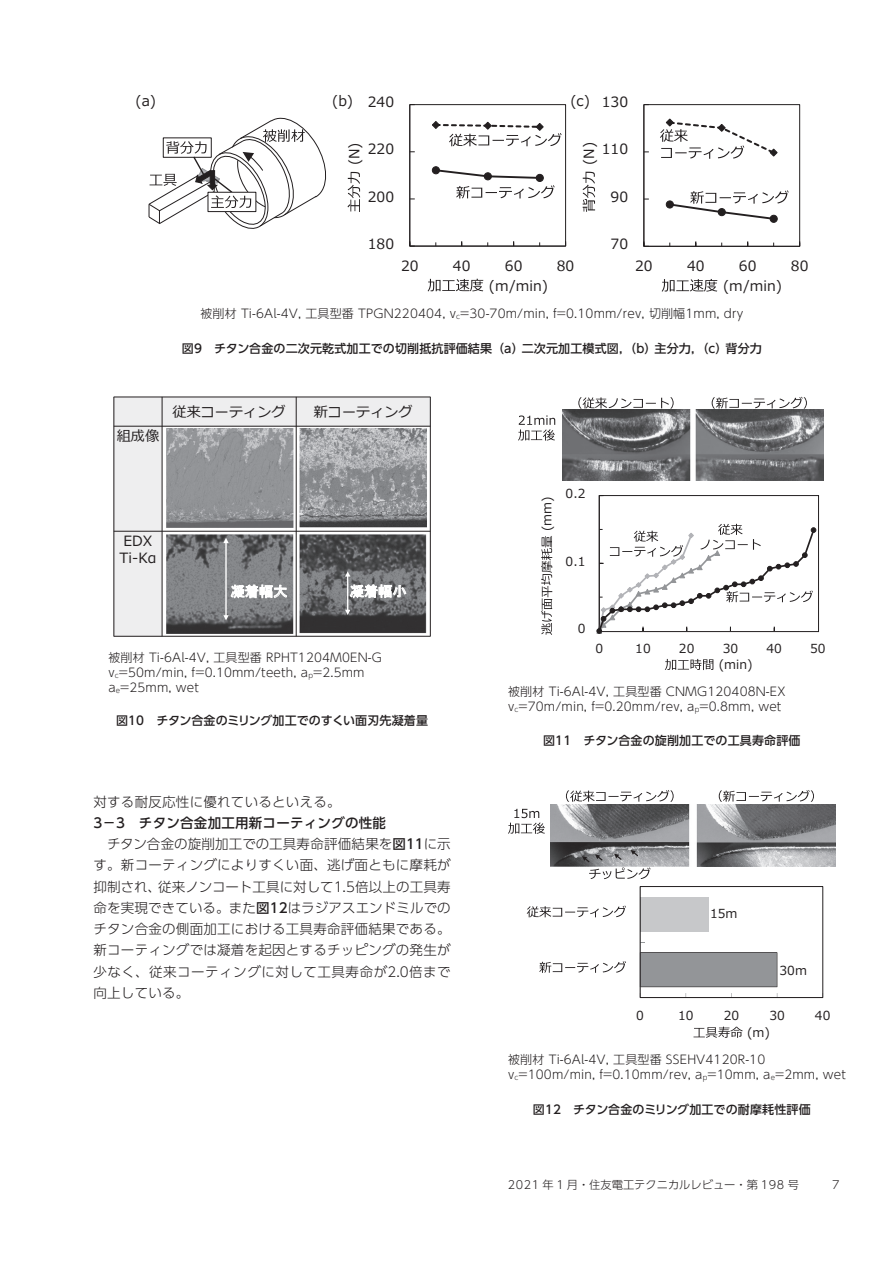
<style>
.page{position:relative;width:893px;height:1263px;background:#fff}
.page>*{position:absolute;margin:0;border:0;box-sizing:border-box;transform-origin:0 0}
.t1{font:14.1px/17px "Meiryo";color:#231f20}
.t2{font:14.1px "MS P Gothic";color:#fff}
.t3{font:300 13.5px "UD Shin Go Pro";letter-spacing:.02em;color:#231f20}
.t4{font:300 13.5px "UD Shin Go Pro";letter-spacing:.04em;color:#231f20}
.t5{font:500 13.5px "UD Shin Go Pro";letter-spacing:.02em;color:#231f20}
.t6{font:12.45px "Meiryo";color:#231f20}
.t7{font:300 12px/15px "UD Shin Go Pro";letter-spacing:.015em;color:#231f20}
.t8{font:500 12px "UD Shin Go Pro";letter-spacing:.015em;color:#231f20}
.t9{font:300 11.25px "UD Shin Go Pro";color:#231f20}
.s1{font-weight:500}
</style>
<div class="page">
<div style="left:409px;top:104px;width:157px;height:142px;border:1px solid #231f20"></div>
<hr style="left:409px;top:105px;width:1px;height:141px;background:#231f20">
<hr style="left:410px;top:246px;width:156px;height:1px;background:#231f20">
<svg style="left:409px;top:241px;width:6px;height:6px"></svg>
<div style="left:432px;top:166px;width:8px;height:8px;border:1px solid #231f20;border-radius:50%"></div>
<svg style="left:347px;top:172px;width:13px;height:40px"></svg>
<svg style="left:428px;top:279px;width:55px;height:12px"></svg>
<div style="left:643px;top:104px;width:157px;height:143px;border:1px solid #231f20"></div>
<hr style="left:643px;top:105px;width:1px;height:141px;background:#231f20">
<hr style="left:644px;top:246px;width:156px;height:1px;background:#231f20">
<div style="left:666px;top:201px;width:8px;height:7px;border:1px solid #231f20;border-radius:50%"></div>
<div style="left:770px;top:215px;width:8px;height:8px;border:1px solid #231f20;border-radius:50%"></div>
<svg style="left:583px;top:172px;width:12px;height:40px"></svg>
<svg style="left:662px;top:279px;width:55px;height:13px"></svg>
<svg style="left:432px;top:121px;width:130px;height:25px"></svg>
<svg style="left:434px;top:168px;width:121px;height:31px"></svg>
<svg style="left:660px;top:118px;width:118px;height:41px"></svg>
<svg style="left:668px;top:190px;width:121px;height:31px"></svg>
<svg style="left:148px;top:117px;width:178px;height:112px"></svg>
<img style="left:166px;top:429px;width:261px;height:204px">
<div style="left:114px;top:397px;width:48px;height:29px;background:#eeeeef"></div>
<div style="left:162px;top:397px;width:134px;height:29px;background:#eeeeef"></div>
<div style="left:296px;top:397px;width:134px;height:29px;background:#eeeeef"></div>
<div style="left:114px;top:426px;width:48px;height:105px;background:#eeeeef"></div>
<div style="left:114px;top:531px;width:48px;height:105px;background:#eeeeef"></div>
<hr style="left:162px;top:397px;width:1px;height:239px;background:#231f20">
<hr style="left:296px;top:397px;width:1px;height:239px;background:#231f20">
<hr style="left:114px;top:426px;width:316px;height:1px;background:#231f20">
<hr style="left:114px;top:531px;width:316px;height:1px;background:#231f20">
<hr style="left:114px;top:397px;width:1px;height:239px;background:#231f20">
<hr style="left:430px;top:397px;width:1px;height:239px;background:#231f20">
<hr style="left:114px;top:397px;width:316px;height:1px;background:#231f20">
<hr style="left:114px;top:636px;width:316px;height:1px;background:#231f20">
<hr style="left:225px;top:542px;width:2px;height:74px;background:#fff">
<svg style="left:223px;top:615px;width:6px;height:5px"></svg>
<svg style="left:223px;top:538px;width:6px;height:5px"></svg>
<hr style="left:347px;top:576px;width:1px;height:35px;background:#fff">
<svg style="left:345px;top:610px;width:5px;height:5px"></svg>
<svg style="left:345px;top:571px;width:5px;height:5px"></svg>
<svg style="left:231px;top:584px;width:56px;height:14px"></svg>
<svg style="left:350px;top:584px;width:56px;height:14px"></svg>
<img style="left:562px;top:410px;width:261px;height:71px">
<div style="left:599px;top:495px;width:220px;height:137px;border:1px solid #231f20"></div>
<svg style="left:541px;top:536px;width:11px;height:99px"></svg>
<svg style="left:665px;top:659px;width:48px;height:11px"></svg>
<svg style="left:596px;top:524px;width:220px;height:110px"></svg>
<svg style="left:578px;top:397px;width:96px;height:12px"></svg>
<svg style="left:712px;top:397px;width:95px;height:12px"></svg>
<svg style="left:518px;top:415px;width:37px;height:26px"></svg>
<img style="left:551px;top:804px;width:285px;height:63px">
<svg style="left:566px;top:790px;width:108px;height:12px"></svg>
<svg style="left:719px;top:790px;width:95px;height:12px"></svg>
<svg style="left:508px;top:809px;width:37px;height:25px"></svg>
<svg style="left:642px;top:897px;width:136px;height:99px"></svg>
<svg style="left:539px;top:961px;width:87px;height:12px"></svg>
<svg style="left:527px;top:905px;width:99px;height:12px"></svg>
<svg style="left:693px;top:1027px;width:50px;height:11px"></svg>
<svg style="left:582px;top:850px;width:69px;height:29px"></svg>
<div style="left:640px;top:886px;width:183px;height:112px;border:1px solid #231f20"></div>
<p class="t1" style="left:136px;top:94px;width:22px">(a)</p>
<p class="t1" style="left:332px;top:94px;width:22px">(b)</p>
<p class="t1" style="left:570px;top:94px;width:21px">(c)</p>
<p class="t1" style="left:368px;top:94px;width:28px">240</p>
<p class="t1" style="left:602px;top:94px;width:28px">130</p>
<p class="t1" style="left:346px;top:165px;width:24px;rotate:-90deg">(N)</p>
<p class="t1" style="left:368px;top:142px;width:28px">220</p>
<p class="t1" style="left:581px;top:165px;width:24px;rotate:-90deg">(N)</p>
<p class="t1" style="left:602px;top:142px;width:28px">110</p>
<p class="t1" style="left:368px;top:189px;width:28px">200</p>
<p class="t1" style="left:611px;top:189px;width:19px">90</p>
<p class="t1" style="left:368px;top:236px;width:28px">180</p>
<p class="t1" style="left:401px;top:258px;width:19px">20</p>
<p class="t1" style="left:453px;top:258px;width:19px">40</p>
<p class="t1" style="left:505px;top:258px;width:19px">60</p>
<p class="t1" style="left:557px;top:258px;width:19px">80</p>
<p class="t1" style="left:489px;top:278px;width:61px">(m/min)</p>
<p class="t1" style="left:611px;top:236px;width:19px">70</p>
<p class="t1" style="left:635px;top:258px;width:19px">20</p>
<p class="t1" style="left:687px;top:258px;width:19px">40</p>
<p class="t1" style="left:739px;top:258px;width:19px">60</p>
<p class="t1" style="left:791px;top:258px;width:19px">80</p>
<p class="t1" style="left:723px;top:278px;width:61px">(m/min)</p>
<p class="t7" style="left:200px;top:305px;width:544px">被削材 Ti-6Al-4V, 工具型番 TPGN220404, v<sub>c</sub>=30-70m/min, f=0.10mm/rev, 切削幅1mm, dry</p>
<p class="t8" style="left:182px;top:339px;width:581px">図9　チタン合金の二次元乾式加工での切削抵抗評価結果（a）二次元加工模式図，（b）主分力，（c）背分力</p>
<p class="t1" style="left:117px;top:428px;width:44px">組成像</p>
<p class="t1" style="left:173px;top:405px;width:114px">従来コーティング</p>
<p class="t1" style="left:314px;top:405px;width:100px">新コーティング</p>
<p class="t1" style="left:120px;top:533px;width:38px">EDX<br>Ti-Kα</p>
<p class="t2" style="left:231px;top:584px;width:58px">凝着幅大</p>
<p class="t7" style="left:108px;top:649px;width:275px">被削材 Ti-6Al-4V, 工具型番 RPHT1204M0EN-G v<sub>c</sub>=50m/min, f=0.10mm/teeth, a<sub>p</sub>=2.5mm a<sub>e</sub>=25mm, wet</p>
<p class="t8" style="left:116px;top:710px;width:314px">図10　チタン合金のミリング加工でのすくい面刃先凝着量</p>
<p class="t3" style="left:93px;top:791px;width:249px">対する耐反応性に優れているといえる。</p>
<p class="t5" style="left:93px;top:812px;width:294px">3－3　チタン合金加工用新コーティングの性能</p>
<p class="t3" style="left:107px;top:833px;width:345px">チタン合金の旋削加工での工具寿命評価結果を<span class="s1">図11</span>に示</p>
<p class="t3" style="left:93px;top:854px;width:359px">す。新コーティングによりすくい面、逃げ面ともに摩耗が</p>
<p class="t3" style="left:93px;top:876px;width:359px">抑制され、従来ノンコート工具に対して1.5倍以上の工具寿</p>
<p class="t3" style="left:93px;top:897px;width:359px">命を実現できている。また<span class="s1">図12</span>はラジアスエンドミルでの</p>
<p class="t3" style="left:93px;top:918px;width:359px">チタン合金の側面加工における工具寿命評価結果である。</p>
<p class="t3" style="left:93px;top:939px;width:359px">新コーティングでは凝着を起因とするチッピングの発生が</p>
<p class="t4" style="left:93px;top:961px;width:359px">少なく、従来コーティングに対して工具寿命が2.0倍まで</p>
<p class="t3" style="left:93px;top:982px;width:97px">向上している。</p>
<p class="t6" style="left:538px;top:531px;width:36px;rotate:-90deg">(mm)</p>
<p class="t6" style="left:566px;top:485px;width:21px">0.2</p>
<p class="t6" style="left:566px;top:552px;width:21px">0.1</p>
<p class="t6" style="left:578px;top:620px;width:9px">0</p>
<p class="t6" style="left:595px;top:640px;width:9px">0</p>
<p class="t6" style="left:635px;top:640px;width:17px">10</p>
<p class="t6" style="left:679px;top:640px;width:17px">20</p>
<p class="t6" style="left:723px;top:640px;width:17px">30</p>
<p class="t6" style="left:766px;top:640px;width:17px">40</p>
<p class="t6" style="left:810px;top:640px;width:17px">50</p>
<p class="t6" style="left:719px;top:656px;width:35px">(min)</p>
<p class="t7" style="left:508px;top:683px;width:279px">被削材 Ti-6Al-4V, 工具型番 CNMG120408N-EX v<sub>c</sub>=70m/min, f=0.20mm/rev, a<sub>p</sub>=0.8mm, wet</p>
<p class="t8" style="left:543px;top:731px;width:259px">図11　チタン合金の旋削加工での工具寿命評価</p>
<p class="t6" style="left:710px;top:905px;width:29px">15m</p>
<p class="t6" style="left:779px;top:961px;width:29px">30m</p>
<p class="t6" style="left:636px;top:1006px;width:9px">0</p>
<p class="t6" style="left:678px;top:1006px;width:17px">10</p>
<p class="t6" style="left:724px;top:1006px;width:17px">20</p>
<p class="t6" style="left:769px;top:1006px;width:17px">30</p>
<p class="t6" style="left:815px;top:1006px;width:17px">40</p>
<p class="t6" style="left:747px;top:1024px;width:24px">(m)</p>
<p class="t7" style="left:508px;top:1051px;width:339px">被削材 Ti-6Al-4V, 工具型番 SSEHV4120R-10 v<sub>c</sub>=100m/min, f=0.10mm/rev, a<sub>p</sub>=10mm, a<sub>e</sub>=2mm, wet</p>
<p class="t8" style="left:533px;top:1100px;width:279px">図12　チタン合金のミリング加工での耐摩耗性評価</p>
<p class="t9" style="left:508px;top:1176px;width:293px">2021 年 1 月・住友電工テクニカルレビュー・第 198 号</p>
<p class="t9" style="left:832px;top:1176px;width:9px">7</p>
</div>
